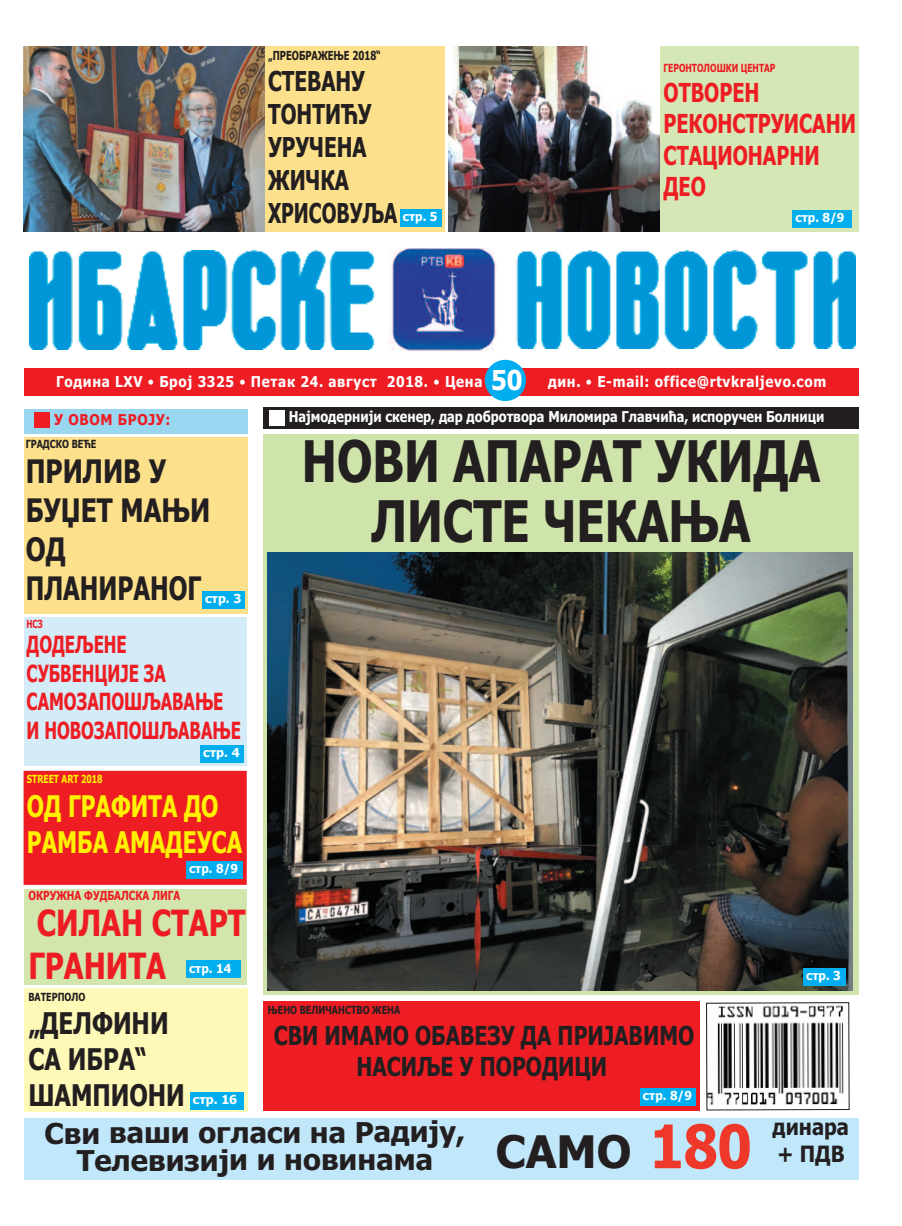
<style>
.page{position:relative;width:902px;height:1226px;background:#fff}
.page>*{position:absolute;margin:0;border:0;box-sizing:border-box;transform-origin:0 0}
.t1{font:700 60px "Tahoma";color:#ee392a;scale:.9 1}
.t2{font:700 57.5px/60px "Tahoma";color:#231f20;text-align:center;scale:.8 1}
.t3{font:700 45px "Tahoma";color:#231f20}
.t4{font:700 36.25px/43.5px "Tahoma";color:#ee1d23;scale:.8 1}
.t5{font:700 32.5px/39px "Tahoma";color:#231f20;scale:.8 1}
.t6{font:700 30px/36px "Tahoma";color:#fff101;scale:.75 1}
.t7{font:700 30px/36px "Tahoma";color:#231f20;scale:.8 1}
.t8{font:700 28.75px/27.6px "Tahoma";letter-spacing:-.005em;color:#231f20;text-align:center}
.t9{font:700 27.5px/33px "Tahoma";color:#231f20;scale:.75 1}
.t10{font:700 27.5px "Tahoma";color:#fff;scale:.9 1}
.t11{font:700 26.25px/31.5px "Tahoma";color:#231f20;text-align:center;scale:.8 1}
.t12{font:700 26.25px/31.5px "Tahoma";color:#ee1d23;scale:.75 1}
.t13{font:700 23.75px/28.5px "Tahoma";color:#ee1d23;scale:.7 1}
.t14{font:700 22.5px/27px "Tahoma";color:#231f20;scale:.9 1}
.t15{font:700 15px "Tahoma";letter-spacing:.05em;color:#fff;scale:.9 1}
.t16{font:700 15px "Tahoma";color:#fff;scale:.85 1}
.t17{font:700 15px "Tahoma";letter-spacing:.05em;color:#ee1d23;scale:.9 1}
.t18{font:700 12.5px "Tahoma";color:#fff;scale:.95 1}
.t19{font:700 12.5px "Tahoma";color:#ee1d23;scale:.8 1}
.t20{font:700 12.5px "Tahoma";color:#231f20;scale:.75 1}
.t21{font:700 12.5px "Tahoma";color:#fff}
.t22{font:700 11.25px "Tahoma";color:#231f20;scale:.8 1}
.t23{font:700 11.25px "Tahoma";color:#ee1d23;scale:.75 1}
.t24{font:700 11.25px "Tahoma";color:#fff101;scale:.75 1}
.t25{font:700 11.25px "Tahoma";color:#ee1d23;scale:.7 1}
.s1{font-weight:400}
</style>
<div class="page">
<img style="left:516px;top:250px;width:339px;height:99px">
<img style="left:29px;top:251px;width:346px;height:99px">
<div style="left:24px;top:368px;width:834px;height:28px;background:#ee1d23"></div>
<img style="left:389px;top:248px;width:107px;height:102px">
<div style="left:485px;top:360px;width:41px;height:41px;background:#00aeef;border-radius:50%"></div>
<div style="left:24px;top:437px;width:223px;height:177px;background:#fce08b"></div>
<div style="left:24px;top:617px;width:222px;height:149px;background:#d4ecf7"></div>
<div style="left:263px;top:434px;width:595px;height:560px;background:#cfe4aa"></div>
<div style="left:24px;top:1118px;width:834px;height:61px;background:#c1e8fa"></div>
<div style="left:24px;top:409px;width:223px;height:24px;background:#99d6f0"></div>
<div style="left:34px;top:412px;width:16px;height:15px;background:#ee1d23"></div>
<div style="left:263px;top:408px;width:595px;height:21px;background:#231f20"></div>
<div style="left:269px;top:410px;width:16px;height:16px;background:#fff"></div>
<img style="left:267px;top:552px;width:585px;height:438px">
<div style="left:24px;top:771px;width:222px;height:113px;background:#ee1d23"></div>
<div style="left:24px;top:771px;width:222px;height:114px;border:1px solid #ee1d23"></div>
<div style="left:187px;top:861px;width:56px;height:18px;background:#00aeef"></div>
<div style="left:803px;top:968px;width:43px;height:18px;background:#00aeef"></div>
<div style="left:201px;top:745px;width:43px;height:18px;background:#00aeef"></div>
<svg style="left:706px;top:1002px;width:144px;height:109px"></svg>
<div style="left:263px;top:1001px;width:437px;height:110px;background:#ee1d23"></div>
<div style="left:202px;top:591px;width:43px;height:18px;background:#00aeef"></div>
<div style="left:24px;top:989px;width:223px;height:123px;background:#fff9b8"></div>
<div style="left:190px;top:1092px;width:54px;height:18px;background:#00aeef"></div>
<div style="left:120px;top:46px;width:325px;height:186px;background:#fce08b"></div>
<div style="left:24px;top:889px;width:222px;height:96px;background:#d1e5ad"></div>
<div style="left:187px;top:960px;width:54px;height:18px;background:#00aeef"></div>
<div style="left:400px;top:209px;width:42px;height:18px;background:#00aeef"></div>
<div style="left:528px;top:46px;width:330px;height:186px;background:#d5e7b5"></div>
<img style="left:448px;top:46px;width:212px;height:186px">
<img style="left:24px;top:46px;width:240px;height:186px">
<div style="left:793px;top:210px;width:59px;height:18px;background:#00aeef"></div>
<div style="left:640px;top:1088px;width:56px;height:18px;background:#00aeef"></div>
<p class="t20" style="left:268px;top:48px;width:152px">„ПРЕОБРАЖЕЊЕ 2018“</p>
<h3 class="t9" style="left:268px;top:65px;width:174px">СТЕВАНУ<br>ТОНТИЋУ<br>УРУЧЕНА<br>ЖИЧКА<br>ХРИСОВУЉА</h3>
<p class="t18" style="left:403px;top:209px;width:38px">стр. 5</p>
<p class="t23" style="left:663px;top:61px;width:151px">ГЕРОНТОЛОШКИ ЦЕНТАР</p>
<h3 class="t12" style="left:663px;top:77px;width:258px">ОТВОРЕН<br>РЕКОНСТРУИСАНИ<br>СТАЦИОНАРНИ<br>ДЕО</h3>
<p class="t18" style="left:795px;top:210px;width:53px">стр. 8/9</p>
<h3 class="t10" style="left:491px;top:364px;width:37px">50</h3>
<p class="t15" style="left:56px;top:373px;width:475px">Година LXV <span class="s1">•</span> Број 3325 <span class="s1">•</span> Петак 24. август 2018. <span class="s1">•</span> Цена</p>
<p class="t15" style="left:548px;top:373px;width:311px">дин. <span class="s1">•</span> Е-mail: office@rtvkraljevo.com</p>
<p class="t17" style="left:54px;top:411px;width:131px">У ОВОМ БРОЈУ:</p>
<p class="t16" style="left:289px;top:408px;width:631px">Најмодернији скенер, дар добротвора Миломира Главчића, испоручен Болници</p>
<p class="t22" style="left:26px;top:438px;width:90px">ГРАДСКО ВЕЋЕ</p>
<h3 class="t5" style="left:26px;top:452px;width:232px">ПРИЛИВ У<br>БУЏЕТ МАЊИ<br>ОД<br>ПЛАНИРАНОГ</h3>
<p class="t25" style="left:27px;top:618px;width:25px">НСЗ</p>
<h3 class="t13" style="left:27px;top:631px;width:308px">ДОДЕЉЕНЕ<br>СУБВЕНЦИЈЕ ЗА<br>САМОЗАПОШЉАВАЊЕ<br>И НОВОЗАПОШЉАВАЊЕ</h3>
<p class="t21" style="left:205px;top:592px;width:38px">стр. 3</p>
<p class="t21" style="left:203px;top:745px;width:38px">стр. 4</p>
<p class="t24" style="left:27px;top:773px;width:102px">STREET ART 2018</p>
<h3 class="t6" style="left:27px;top:789px;width:288px">ОД ГРАФИТА ДО<br>РАМБА АМАДЕУСА</h3>
<p class="t18" style="left:189px;top:861px;width:53px">стр. 8/9</p>
<p class="t19" style="left:28px;top:888px;width:191px">ОКРУЖНА ФУДБАЛСКА ЛИГА</p>
<h3 class="t4" style="left:28px;top:901px;width:273px">СИЛАН СТАРТ<br>ГРАНИТА</h3>
<p class="t18" style="left:189px;top:961px;width:46px">стр. 14</p>
<p class="t22" style="left:28px;top:990px;width:73px">ВАТЕРПОЛО</p>
<h3 class="t7" style="left:28px;top:1006px;width:197px">„ДЕЛФИНИ<br>СА ИБРА“<br>ШАМПИОНИ</h3>
<p class="t21" style="left:193px;top:1092px;width:46px">стр. 16</p>
<h2 class="t2" style="left:302px;top:433px;width:649px">НОВИ АПАРАТ УКИДА<br>ЛИСТЕ ЧЕКАЊА</h2>
<p class="t22" style="left:268px;top:1004px;width:167px">ЊЕНО ВЕЛИЧАНСТВО ЖЕНА</p>
<h3 class="t11" style="left:274px;top:1020px;width:527px">СВИ ИМАМО ОБАВЕЗУ ДА ПРИЈАВИМО<br>НАСИЉЕ У ПОРОДИЦИ</h3>
<p class="t18" style="left:643px;top:1088px;width:53px">стр. 8/9</p>
<p class="t18" style="left:806px;top:968px;width:38px">стр. 3</p>
<h3 class="t8" style="left:45px;top:1119px;width:422px">Сви ваши огласи на Радију,<br>Телевизији и новинама</h3>
<h3 class="t3" style="left:496px;top:1126px;width:137px">САМО</h3>
<h3 class="t14" style="left:772px;top:1114px;width:86px">динара + ПДВ</h3>
<h1 class="t1" style="left:649px;top:1112px;width:115px">180</h1>
</div>
